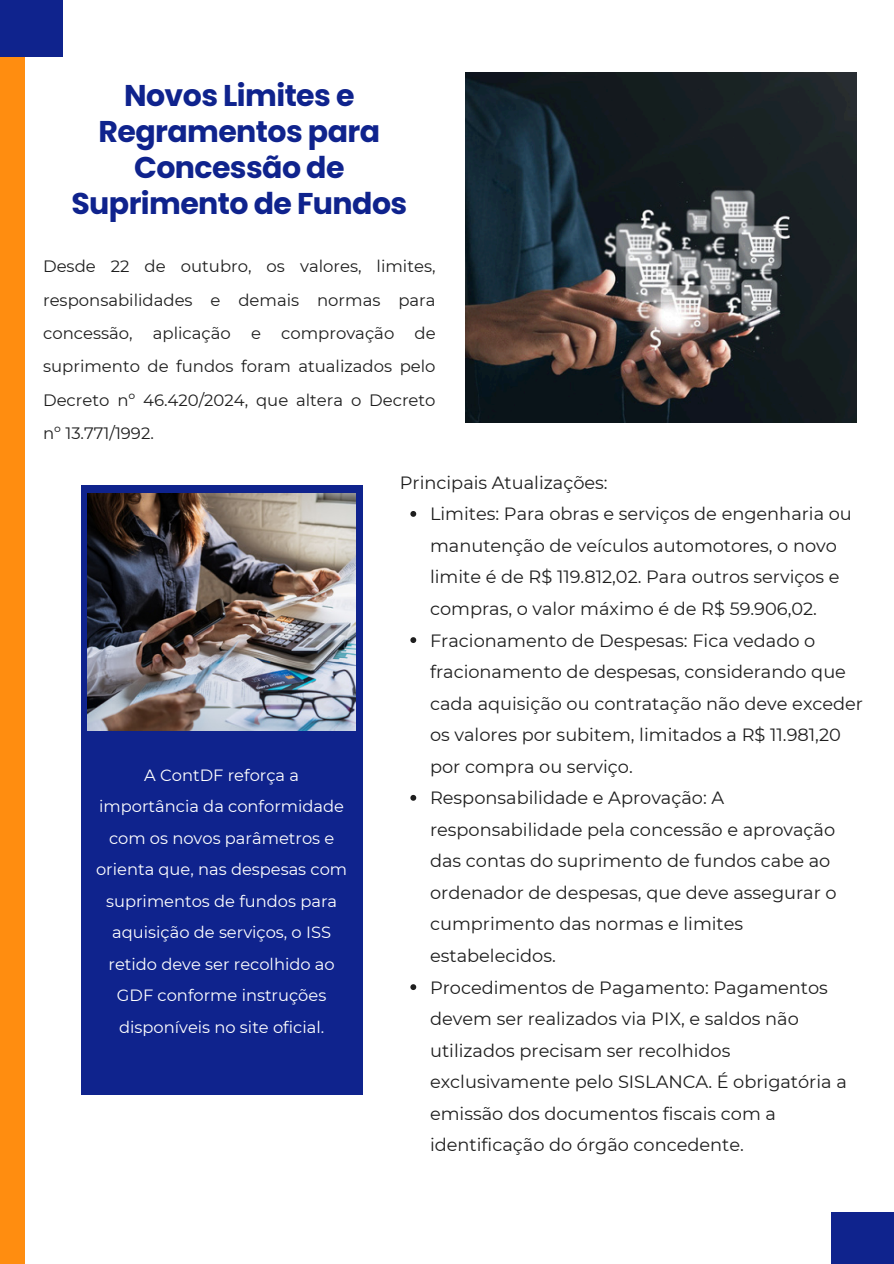
<style>
.page{position:relative;width:894px;height:1264px;background:#fff}
.page>*{position:absolute;margin:0;border:0;box-sizing:border-box;transform-origin:0 0}
.t1{font:700 30px/36px "Poppins";letter-spacing:-.02em;color:#0f238d;text-align:center}
.t2{font:17.7px/31.5px "Montserrat";color:#1e1e1e}
.t3{font:16.5px/33.3px "Montserrat";color:#1e1e1e;text-align:justify}
.t4{font:16.35px/31.5px "Montserrat";color:#fff;text-align:center}
</style>
<div class="page">
<div style="left:0;top:0;width:24px;height:1263px;background:#ff8d10"></div>
<img style="left:465px;top:72px;width:391px;height:350px">
<div style="left:0;top:0;width:63px;height:56px;background:#0f238d"></div>
<div style="left:831px;top:1212px;width:62px;height:51px;background:#0f238d"></div>
<div style="left:81px;top:485px;width:281px;height:609px;background:#0f238d"></div>
<img style="left:87px;top:493px;width:269px;height:238px">
<svg style="left:410px;top:511px;width:6px;height:6px"></svg>
<svg style="left:410px;top:637px;width:6px;height:6px"></svg>
<svg style="left:410px;top:795px;width:6px;height:5px"></svg>
<svg style="left:410px;top:984px;width:6px;height:6px"></svg>
<p class="t1" style="left:71px;top:77px;width:337px">Novos Limites e<br>Regramentos para<br>Concessão de<br>Suprimento de Fundos</p>
<p class="t3" style="left:43px;top:249px;width:394px">Desde 22 de outubro, os valores, limites, responsabilidades e demais normas para concessão, aplicação e comprovação de suprimento de fundos foram atualizados pelo Decreto nº 46.420/2024, que altera o Decreto nº 13.771/1992.</p>
<p class="t4" style="left:96px;top:759px;width:252px">A ContDF reforça a importância da conformidade com os novos parâmetros e orienta que, nas despesas com suprimentos de fundos para aquisição de serviços, o ISS retido deve ser recolhido ao<br>GDF conforme instruções disponíveis no site oficial.</p>
<p class="t2" style="left:400px;top:466px;width:209px">Principais Atualizações:</p>
<p class="t2" style="left:430px;top:498px;width:423px">Limites: Para obras e serviços de engenharia ou manutenção de veículos automotores, o novo limite é de R$ 119.812,02. Para outros serviços e compras, o valor máximo é de R$ 59.906,02.</p>
<p class="t2" style="left:430px;top:624px;width:434px">Fracionamento de Despesas: Fica vedado o fracionamento de despesas, considerando que cada aquisição ou contratação não deve exceder os valores por subitem, limitados a R$ 11.981,20 por compra ou serviço.</p>
<p class="t2" style="left:430px;top:782px;width:408px">Responsabilidade e Aprovação: A responsabilidade pela concessão e aprovação das contas do suprimento de fundos cabe ao ordenador de despesas, que deve assegurar o cumprimento das normas e limites estabelecidos.</p>
<p class="t2" style="left:430px;top:971px;width:418px">Procedimentos de Pagamento: Pagamentos devem ser realizados via PIX, e saldos não utilizados precisam ser recolhidos exclusivamente pelo SISLANCA. É obrigatória a emissão dos documentos fiscais com a identificação do órgão concedente.</p>
</div>
